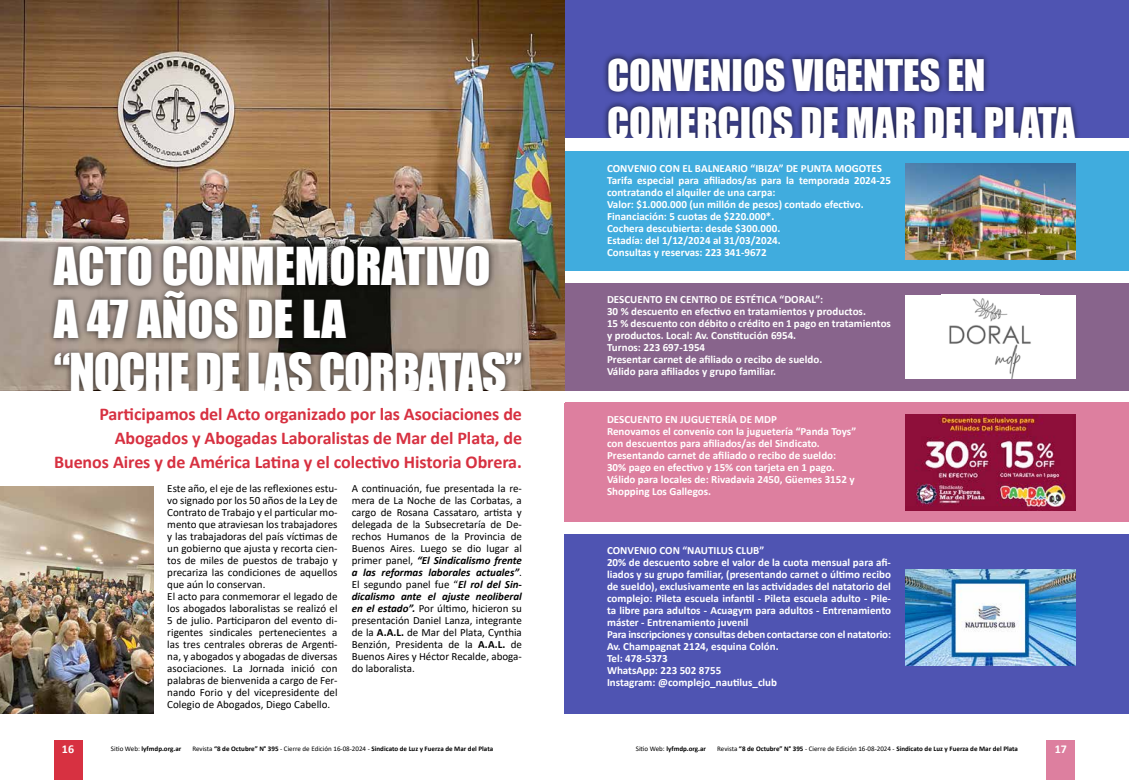
<style>
.page{position:relative;width:1129px;height:780px;background:#fff}
.page>*{position:absolute;margin:0;border:0;box-sizing:border-box;transform-origin:0 0}
.t1{font:48px/53px "Impact";color:#fff}
.t2{font:40px/48px "Impact";color:#fff}
.t3{font:700 18px/24px "Calibri";letter-spacing:-.005em;color:#d73141;text-align:right}
.t4{font:700 12px "Calibri";color:#fff}
.t5{font:700 11px/12px "Calibri";color:#fff}
.t6{font:11px/12px "Calibri";color:#000;text-align:justify}
.t7{font:700 7px "Calibri";color:#000}
.s1{font-weight:700;font-style:italic}
.s2{font-weight:700}
.s3{font-weight:400}
</style>
<div class="page">
<div style="left:564px;top:0;width:564px;height:139px;background:#4f54b2"></div>
<div style="left:564px;top:283px;width:564px;height:107px;background:#88648c"></div>
<div style="left:564px;top:402px;width:564px;height:120px;background:#dd7f9f"></div>
<div style="left:564px;top:534px;width:564px;height:179px;background:#4f54b2"></div>
<div style="left:54px;top:740px;width:28px;height:40px;background:#d73141"></div>
<div style="left:602px;top:52px;width:478px;height:93px;background:#000;opacity:.75"></div>
<div style="left:1046px;top:740px;width:28px;height:40px;background:#dd7f9f"></div>
<div style="left:564px;top:138px;width:564px;height:13px;background:#fff"></div>
<div style="left:564px;top:151px;width:564px;height:120px;background:#40acde"></div>
<img style="left:905px;top:414px;width:170px;height:96px">
<div style="left:904px;top:295px;width:171px;height:83px;background:#fff"></div>
<img style="left:949px;top:298px;width:82px;height:80px">
<img style="left:0;top:0;width:564px;height:390px">
<div style="left:47px;top:240px;width:480px;height:158px;background:#000;opacity:.75"></div>
<div style="left:0;top:390px;width:564px;height:12px;background:#fff"></div>
<img style="left:0;top:486px;width:153px;height:227px">
<img style="left:905px;top:163px;width:170px;height:96px">
<img style="left:905px;top:570px;width:170px;height:95px">
<h2 class="t2" style="left:607px;top:50px;width:469px">CONVENIOS VIGENTES EN<br>COMERCIOS DE MAR DEL PLATA</h2>
<p class="t5" style="left:607px;top:162px;width:285px">CONVENIO CON EL BALNEARIO “IBIZA” DE PUNTA MOGOTES Tarifa especial para afiliados/as para la temporada 2024-25 contratando el alquiler de una carpa:<br>Valor: $1.000.000 (un millón de pesos) contado efectivo.<br>Financiación: 5 cuotas de $220.000*.<br>Cochera descubierta: desde $300.000.<br>Estadía: del 1/12/2024 al 31/03/2024.<br>Consultas y reservas: 223 341-9672</p>
<h1 class="t1" style="left:54px;top:238px;width:469px">ACTO CONMEMORATIVO<br>A 47 AÑOS DE LA<br>“NOCHE DE LAS CORBATAS”</h1>
<h3 class="t3" style="left:54px;top:402px;width:469px">Participamos del Acto organizado por las Asociaciones de<br>Abogados y Abogadas Laboralistas de Mar del Plata, de<br>Buenos Aires y de América Latina y el colectivo Historia Obrera.</h3>
<p class="t5" style="left:607px;top:293px;width:285px">DESCUENTO EN CENTRO DE ESTÉTICA “DORAL”:<br>30 % descuento en efectivo en tratamientos y productos.<br>15 % descuento con débito o crédito en 1 pago en tratamientos y productos. Local: Av. Constitución 6954.<br>Turnos: 223 697-1954<br>Presentar carnet de afiliado o recibo de sueldo.<br>Válido para afiliados y grupo familiar.</p>
<p class="t5" style="left:607px;top:413px;width:250px">DESCUENTO EN JUGUETERÍA DE MDP<br>Renovamos el convenio con la juguetería “Panda Toys” con descuentos para afiliados/as del Sindicato.<br>Presentando carnet de afiliado o recibo de sueldo:<br>30% pago en efectivo y 15% con tarjeta en 1 pago.<br>Válido para locales de: Rivadavia 2450, Güemes 3152 y</p>
<p class="t6" style="left:351px;top:482px;width:172px">A continuación, fue presentada la re-</p>
<p class="t5" style="left:607px;top:485px;width:105px">Shopping Los Gallegos.</p>
<p class="t6" style="left:351px;top:494px;width:172px">mera de La Noche de las Corbatas, a cargo de Rosana Cassataro, artista y delegada de la Subsecretaría de De&shy;rechos Humanos de la Provincia de Buenos Aires. Luego se dio lugar al primer panel, <span class="s1">“El Sindicalismo frente a las reformas laborales actuales”</span>.<br>El segundo panel fue “<span class="s1">El rol del Sin&shy;dicalismo ante el ajuste neoliberal en el estado”.</span> Por último, hicieron su presentación Daniel Lanza, integrante de la <span class="s2">A.A.L.</span> de Mar del Plata, Cynthia Benzión, Presidenta de la <span class="s2">A.A.L.</span> de Buenos Aires y Héctor Recalde, aboga&shy;do laboralista.</p>
<p class="t6" style="left:167px;top:482px;width:172px;text-align:left">Este año, el eje de las reflexiones estu&shy;vo signado por los 50 años de la Ley de Contrato de Trabajo y el particular mo&shy;mento que atraviesan los trabajadores y las trabajadoras del país víctimas de un gobierno que ajusta y recorta cien&shy;tos de miles de puestos de trabajo y precariza las condiciones de aquellos que aún lo conservan.<br>El acto para conmemorar el legado de los abogados laboralistas se realizó el 5 de julio. Participaron del evento di&shy;rigentes sindicales pertenecientes a las tres centrales obreras de Argenti&shy;na, y abogados y abogadas de diversas asociaciones. La Jornada inició con palabras de bienvenida a cargo de Fer&shy;nando Forio y del vicepresidente del Colegio de Abogados, Diego Cabello.</p>
<p class="t5" style="left:607px;top:544px;width:285px">CONVENIO CON “NAUTILUS CLUB”<br>20% de descuento sobre el valor de la cuota mensual para afi&shy;liados y su grupo familiar, (presentando carnet o último recibo de sueldo), exclusivamente en las actividades del natatorio del complejo: Pileta escuela infantil - Pileta escuela adulto - Pile&shy;ta libre para adultos - Acuagym para adultos - Entrenamiento máster - Entrenamiento juvenil<br>Para inscripciones y consultas deben contactarse con el natatorio:<br>Av. Champagnat 2124, esquina Colón.<br>Tel: 478-5373<br>WhatsApp: 223 502 8755<br>Instagram: @complejo_nautilus_club</p>
<p class="t4" style="left:62px;top:740px;width:14px">16</p>
<p class="t7" style="left:635px;top:743px;width:72px"><span class="s3">Sitio Web:</span> lyfmdp.org.ar</p>
<p class="t7" style="left:717px;top:743px;width:302px"><span class="s3">Revista</span> “8 de Octubre” N° 395 <span class="s3">- Cierre de Edición 16-08-2024 -</span> Sindicato de Luz y Fuerza de Mar del Plata</p>
<p class="t7" style="left:111px;top:743px;width:72px"><span class="s3">Sitio Web:</span> lyfmdp.org.ar</p>
<p class="t7" style="left:192px;top:743px;width:302px"><span class="s3">Revista</span> “8 de Octubre” N° 395 <span class="s3">- Cierre de Edición 16-08-2024 -</span> Sindicato de Luz y Fuerza de Mar del Plata</p>
<p class="t4" style="left:1054px;top:740px;width:14px">17</p>
</div>
